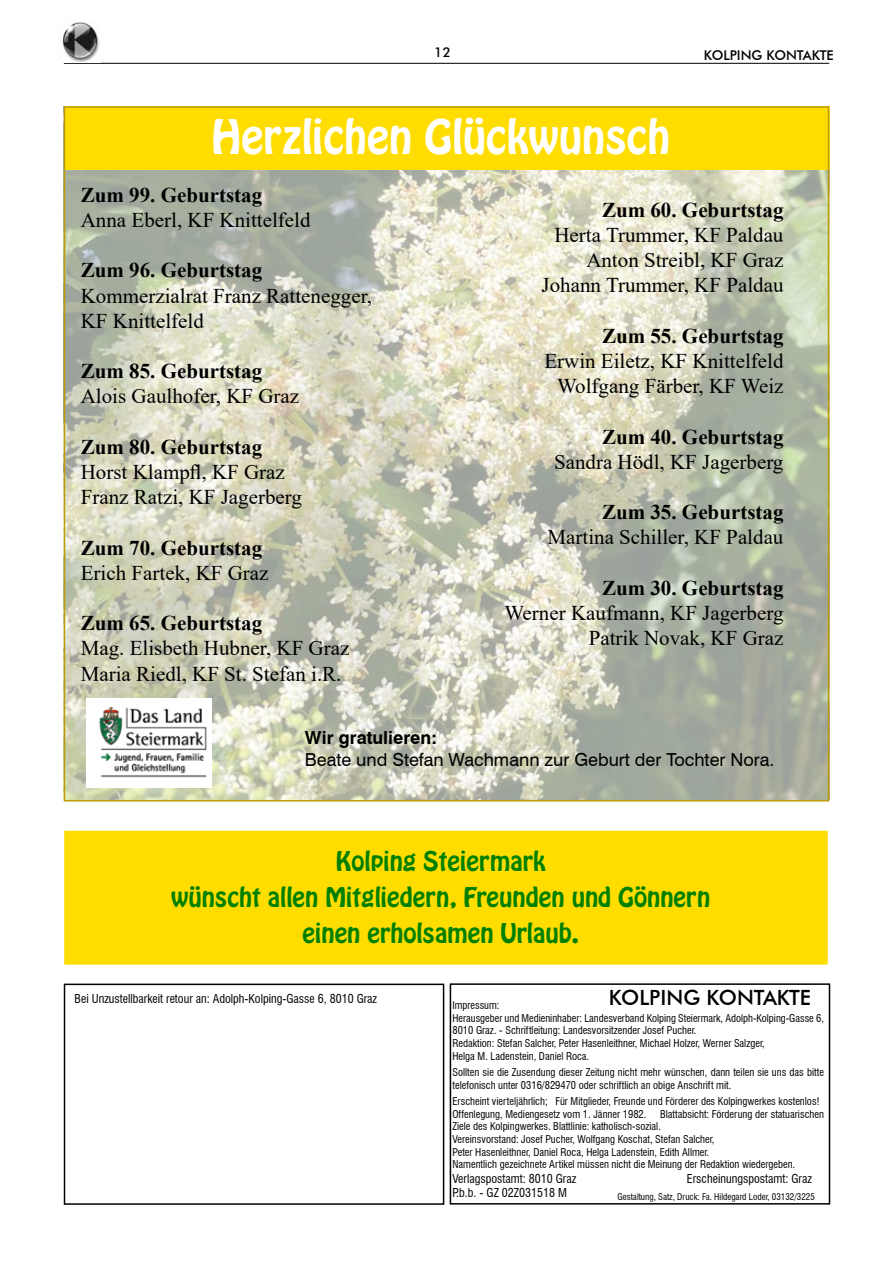
<style>
.page{position:relative;width:893px;height:1263px;background:#fff}
.page>*{position:absolute;margin:0;border:0;box-sizing:border-box;transform-origin:0 0}
.t1{font:42px "Hobo Std";color:#fff}
.t2{font:24px/36px "Hobo Std";color:#008000;text-align:center}
.t3{font:21px/25.2px "Times New Roman";color:#000}
.t4{font:700 21px "Times New Roman";color:#000}
.t5{font:500 21px "Futura BT";color:#000}
.t6{font:18px "Swiss 721 BT";color:#000}
.t7{font:700 18px "Swiss 721 BT";color:#000}
.t8{font:500 13.5px "Futura BT";color:#000}
.t9{font:condensed 12px "Swiss 721 BT";color:#000}
.t10{font:condensed 10.5px/12.6px "Swiss 721 BT";color:#000}
.t11{font:condensed 9px "Swiss 721 BT";color:#000}
</style>
<div class="page">
<hr style="left:64px;top:63px;width:765px;height:1px;background:#000">
<img style="left:62px;top:23px;width:37px;height:39px">
<img style="left:67px;top:170px;width:759px;height:628px">
<div style="left:64px;top:106px;width:765px;height:64px;background:#fd0"></div>
<div style="left:64px;top:983px;width:380px;height:222px;border:2px solid #000"></div>
<div style="left:450px;top:983px;width:380px;height:221px;border:2px solid #000"></div>
<img style="left:87px;top:698px;width:125px;height:89px">
<div style="left:63px;top:829px;width:766px;height:137px;background:#fd0;border:2px solid #fff"></div>
<p class="t8" style="left:434px;top:44px;width:18px">12</p>
<p class="t8" style="left:704px;top:47px;width:131px">KOLPING KONTAKTE</p>
<h1 class="t1" style="left:212px;top:108px;width:460px">Herzlichen Glückwunsch</h1>
<h3 class="t4" style="left:81px;top:180px;width:183px">Zum 99. Geburtstag</h3>
<h3 class="t3" style="left:81px;top:207px;width:231px">Anna Eberl, KF Knittelfeld</h3>
<h3 class="t4" style="left:81px;top:255px;width:183px">Zum 96. Geburtstag</h3>
<h3 class="t3" style="left:81px;top:282px;width:293px">Kommerzialrat Franz Rattenegger,<br>KF Knittelfeld</h3>
<h3 class="t4" style="left:81px;top:356px;width:183px">Zum 85. Geburtstag</h3>
<h3 class="t3" style="left:81px;top:383px;width:220px">Alois Gaulhofer, KF Graz</h3>
<h3 class="t4" style="left:81px;top:432px;width:183px">Zum 80. Geburtstag</h3>
<h3 class="t3" style="left:81px;top:459px;width:223px">Horst Klampfl, KF Graz<br>Franz Ratzi, KF Jagerberg</h3>
<h3 class="t4" style="left:81px;top:532px;width:183px">Zum 70. Geburtstag</h3>
<h3 class="t3" style="left:81px;top:559px;width:189px">Erich Fartek, KF Graz</h3>
<h3 class="t4" style="left:81px;top:608px;width:183px">Zum 65. Geburtstag</h3>
<h3 class="t3" style="left:81px;top:635px;width:270px">Mag. Elisbeth Hubner, KF Graz<br>Maria Riedl, KF St. Stefan i.R.</h3>
<h3 class="t4" style="left:602px;top:195px;width:183px">Zum 60. Geburtstag</h3>
<h3 class="t3" style="left:542px;top:222px;width:243px;text-align:right">Herta Trummer, KF Paldau<br>Anton Streibl, KF Graz<br>Johann Trummer, KF Paldau</h3>
<h3 class="t4" style="left:602px;top:321px;width:183px">Zum 55. Geburtstag</h3>
<h3 class="t3" style="left:544px;top:348px;width:241px;text-align:right">Erwin Eiletz, KF Knittelfeld<br>Wolfgang Färber, KF Weiz</h3>
<h3 class="t4" style="left:602px;top:421px;width:183px">Zum 40. Geburtstag</h3>
<h3 class="t3" style="left:554px;top:448px;width:231px">Sandra Hödl, KF Jagerberg</h3>
<h3 class="t4" style="left:602px;top:497px;width:183px">Zum 35. Geburtstag</h3>
<h3 class="t3" style="left:547px;top:524px;width:237px">Martina Schiller, KF Paldau</h3>
<h3 class="t4" style="left:602px;top:573px;width:183px">Zum 30. Geburtstag</h3>
<h3 class="t3" style="left:504px;top:600px;width:280px;text-align:right">Werner Kaufmann, KF Jagerberg<br>Patrik Novak, KF Graz</h3>
<h3 class="t7" style="left:305px;top:725px;width:133px">Wir gratulieren:</h3>
<h3 class="t6" style="left:305px;top:747px;width:471px">Beate und Stefan Wachmann zur Geburt der Tochter Nora.</h3>
<h2 class="t2" style="left:171px;top:843px;width:541px">Kolping Steiermark<br>wünscht allen Mitgliedern, Freunden und Gönnern einen erholsamen Urlaub.</h2>
<p class="t9" style="left:75px;top:992px;width:304px">Bei Unzustellbarkeit retour an: Adolph-Kolping-Gasse 6, 8010 Graz</p>
<h3 class="t5" style="left:609px;top:985px;width:204px">KOLPING KONTAKTE</h3>
<p class="t10" style="left:452px;top:999px;width:373px">Impressum:<br>Herausgeber und Medieninhaber: Landesverband Kolping Steiermark, Adolph-Kolping-Gasse 6, 8010 Graz. - Schriftleitung: Landesvorsitzender Josef Pucher.<br>Redaktion: Stefan Salcher, Peter Hasenleithner, Michael Holzer, Werner Salzger,<br>Helga M. Ladenstein, Daniel Roca.</p>
<p class="t10" style="left:452px;top:1066px;width:373px">Sollten sie die Zusendung dieser Zeitung nicht mehr wünschen, dann teilen sie uns das bitte telefonisch unter 0316/829470 oder schriftlich an obige Anschrift mit.</p>
<p class="t10" style="left:452px;top:1095px;width:368px">Erscheint vierteljährlich; Für Mitglieder, Freunde und Förderer des Kolpingwerkes kostenlos!<br>Offenlegung, Mediengesetz vom 1. Jänner 1982.</p>
<p class="t10" style="left:452px;top:1108px;width:373px;text-indent:208px">Blattabsicht: Förderung der statuarischen Ziele des Kolpingwerkes. Blattlinie: katholisch-sozial.<br>Vereinsvorstand: Josef Pucher, Wolfgang Koschat, Stefan Salcher,<br>Peter Hasenleithner, Daniel Roca, Helga Ladenstein, Edith Allmer.<br>Namentlich gezeichnete Artikel müssen nicht die Meinung der Redaktion wiedergeben.</p>
<p class="t9" style="left:452px;top:1171px;width:125px">Verlagspostamt: 8010 Graz</p>
<p class="t9" style="left:687px;top:1171px;width:127px">Erscheinungspostamt: Graz</p>
<p class="t9" style="left:452px;top:1185px;width:116px">P.b.b. - GZ 02Z031518 M</p>
<p class="t11" style="left:617px;top:1191px;width:199px">Gestaltung, Satz, Druck: Fa. Hildegard Loder, 03132/3225</p>
</div>
